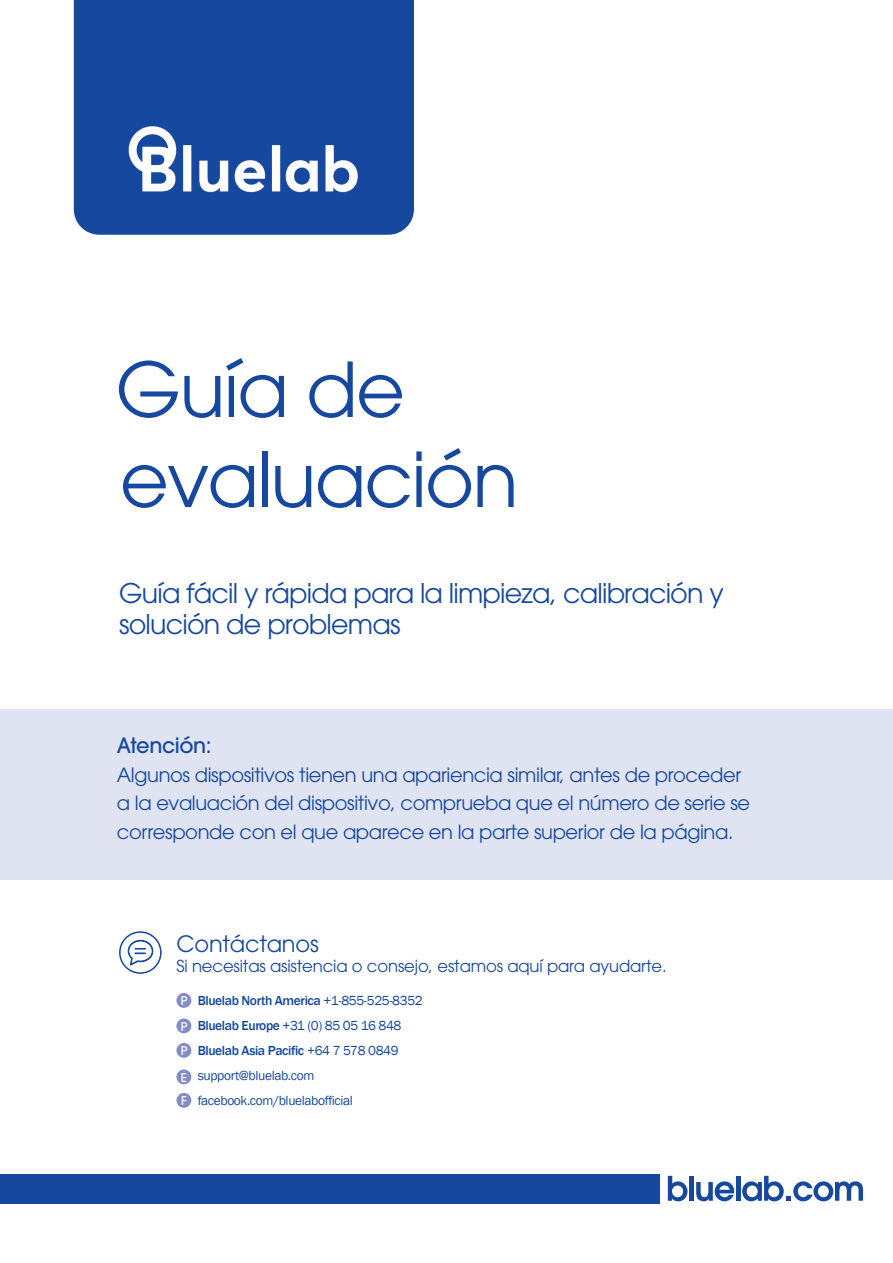
<style>
.page{position:relative;width:893px;height:1263px;background:#fff}
.page>*{position:absolute;margin:0;border:0;box-sizing:border-box;transform-origin:0 0}
.t1{font:75px/90px "ITC Avant Garde Pro";letter-spacing:-.02em;color:#15489e}
.t2{font:27px/31.5px "ITC Avant Garde Pro";letter-spacing:-.03em;color:#15489e}
.t3{font:22.5px "ITC Avant Garde Pro";letter-spacing:-.01em;color:#15489e}
.t4{font:500 21px "ITC Avant Garde Pro";letter-spacing:-.02em;color:#15489e}
.t5{font:19.5px/28.5px "ITC Avant Garde Pro";letter-spacing:-.02em;color:#15489e}
.t6{font:16.5px "ITC Avant Garde Pro";letter-spacing:-.01em;color:#15489e}
.t7{font:13.5px "Franklin Gothic";letter-spacing:-.03em;color:#15489e}
.t8{font:500 13.5px "Franklin Gothic";letter-spacing:-.03em;color:#15489e}
.t9{font:500 12px "ITC Avant Garde Pro";color:#fff}
.s1{font-weight:400}
.s2{font-weight:500}
</style>
<div class="page">
<div style="left:0;top:709px;width:893px;height:170px;background:#e0e3f1"></div>
<svg style="left:127px;top:940px;width:26px;height:26px"></svg>
<div style="left:119px;top:931px;width:43px;height:43px;border:2px solid #15489e;border-radius:50%"></div>
<div style="left:176px;top:993px;width:15px;height:15px;background:#848cc5;border-radius:50%"></div>
<div style="left:176px;top:1018px;width:15px;height:15px;background:#848cc5;border-radius:50%"></div>
<div style="left:176px;top:1043px;width:15px;height:15px;background:#848cc5;border-radius:50%"></div>
<div style="left:176px;top:1069px;width:15px;height:15px;background:#848cc5;border-radius:50%"></div>
<div style="left:176px;top:1093px;width:15px;height:15px;background:#848cc5;border-radius:50%"></div>
<div style="left:74px;top:0;width:340px;height:235px;background:#15489e"></div>
<svg style="left:668px;top:1176px;width:19px;height:25px"></svg>
<div style="left:689px;top:1176px;width:5px;height:25px;background:#15489e"></div>
<svg style="left:696px;top:1181px;width:38px;height:20px"></svg>
<hr style="left:736px;top:1176px;width:4px;height:25px;background:#15489e">
<svg style="left:742px;top:1176px;width:121px;height:25px"></svg>
<div style="left:0;top:1174px;width:659px;height:29px;background:#15489e"></div>
<img style="left:127px;top:125px;width:234px;height:68px">
<p class="t1" style="left:116px;top:344px;width:404px">Guía de evaluación</p>
<p class="t2" style="left:119px;top:577px;width:606px">Guía fácil y rápida para la limpieza, calibración y solución de problemas</p>
<p class="t4" style="left:117px;top:732px;width:96px">Atención:</p>
<p class="t5" style="left:117px;top:760px;width:635px">Algunos dispositivos tienen una apariencia similar, antes de proceder a la evaluación del dispositivo, comprueba que el número de serie se corresponde con el que aparece en la parte superior de la página.</p>
<p class="t3" style="left:176px;top:930px;width:144px">Contáctanos</p>
<p class="t6" style="left:176px;top:955px;width:492px">Si necesitas asistencia o consejo, estamos aquí para ayudarte.</p>
<p class="t8" style="left:198px;top:992px;width:226px">Bluelab North America <span class="s1">+1-855-525-8352</span></p>
<p class="t7" style="left:198px;top:1017px;width:205px"><span class="s2">Bluelab Europe</span> +31 (0) 85 05 16 848</p>
<p class="t8" style="left:198px;top:1042px;width:202px">Bluelab Asia Pacific <span class="s1">+64 7 578 0849</span></p>
<p class="t7" style="left:198px;top:1067px;width:118px">support@bluelab.com</p>
<p class="t7" style="left:198px;top:1092px;width:157px">facebook.com/bluelabofficial</p>
<p class="t9" style="left:181px;top:993px;width:8px">P</p>
<p class="t9" style="left:181px;top:1018px;width:8px">P</p>
<p class="t9" style="left:181px;top:1043px;width:8px">P</p>
<p class="t9" style="left:181px;top:1069px;width:8px">E</p>
<p class="t9" style="left:181px;top:1093px;width:7px">F</p>
</div>
